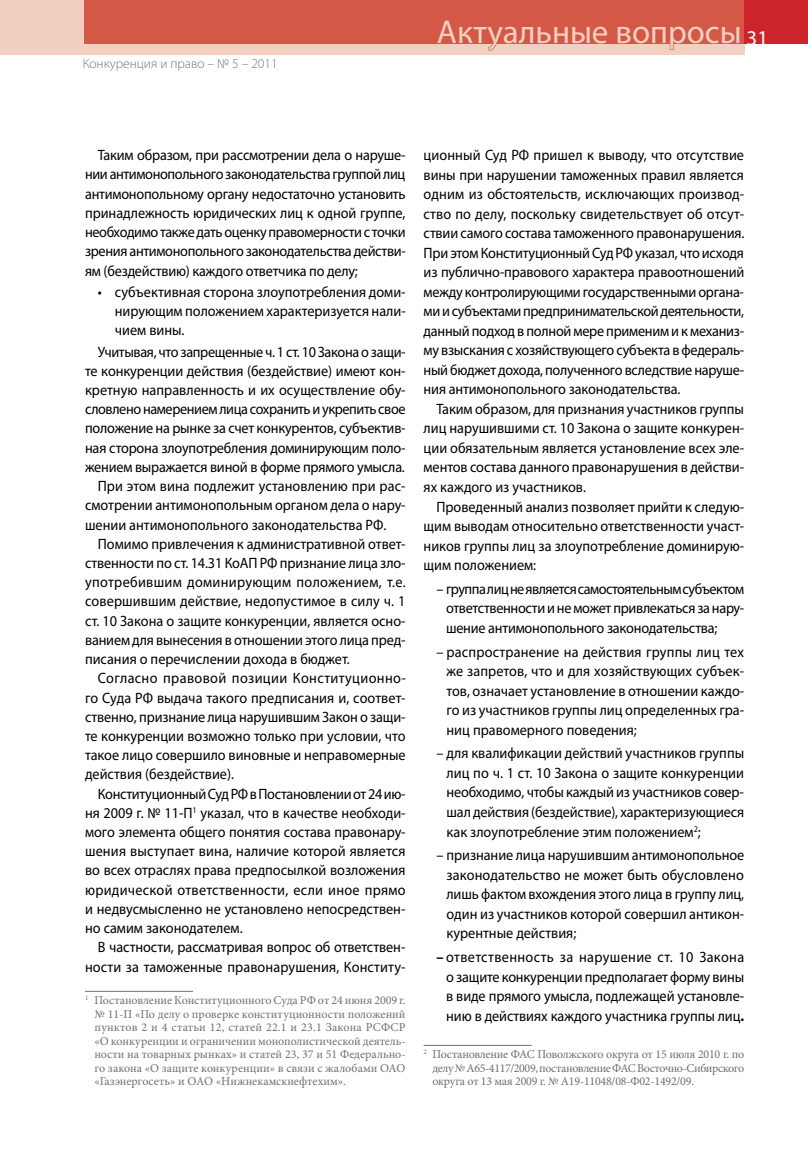
<style>
.page{position:relative;width:808px;height:1149px;background:#fff}
.page>*{position:absolute;margin:0;border:0;box-sizing:border-box;transform-origin:0 0}
.t1{font:33px "Myriad Pro";color:#f2cfc1}
.t2{font:15px/19.5px "Myriad Pro";color:#000;text-align:justify;scale:.95 1}
.t3{font:15px "Myriad Pro";letter-spacing:-.025em;color:#000;scale:.95 1}
.t4{font:15px "Myriad Pro";letter-spacing:.025em;color:#000;scale:.95 1}
.t5{font:15px "Myriad Pro";letter-spacing:-.02em;color:#000;scale:.95 1}
.t6{font:15px "Myriad Pro";letter-spacing:.02em;color:#000;scale:.95 1}
.t7{font:300 13.5px "Myriad Pro";color:#6b798d}
.t8{font:12px/13.5px "Minion Pro";letter-spacing:-.02em;color:#6d6f71;text-align:justify}
.s1{font-size:21px;color:#fff}
.s2{font-weight:700}
</style>
<div class="page">
<div style="left:0;top:0;width:744px;height:54px;background:#f2cfc1"></div>
<div style="left:85px;top:0;width:723px;height:44px;background:#d45846"></div>
<div style="left:744px;top:0;width:64px;height:44px;background:#cd242c"></div>
<svg style="left:488px;top:44px;width:9px;height:7px"></svg>
<svg style="left:616px;top:44px;width:124px;height:11px"></svg>
<hr style="left:85px;top:990px;width:108px;height:1px;background:#6d6f71">
<hr style="left:424px;top:1044px;width:108px;height:1px;background:#6d6f71">
<p class="t7" style="left:83px;top:56px;width:197px">Конкуренция и право – № 5 – 2011</p>
<h1 class="t1" style="left:437px;top:12px;width:333px">Актуальные вопросы <span class="s1">31</span></h1>
<p class="t2" style="left:85px;top:145px;width:339px;text-indent:13px">Таким образом, при рассмотрении дела о наруше&shy;нии антимонопольного законодательства группой лиц антимонопольному органу недостаточно установить принадлежность юридических лиц к одной группе, необходимо также дать оценку правомерности с точки зрения антимонопольного законодательства действи&shy;ям (бездействию) каждого ответчика по делу;</p>
<p class="t2" style="left:115px;top:282px;width:308px;text-indent:-17px">• субъективная сторона злоупотребления доми&shy;нирующим положением характеризуется нали&shy;чием вины.</p>
<p class="t3" style="left:98px;top:342px;width:325px">Учитывая, что запрещенные ч. 1 ст. 10 Закона о защи-</p>
<p class="t2" style="left:85px;top:361px;width:339px">те конкуренции действия (бездействие) имеют кон-</p>
<p class="t2" style="left:85px;top:380px;width:339px">кретную направленность и их осуществление обу-</p>
<p class="t3" style="left:85px;top:400px;width:339px">словлено намерением лица сохранить иукрепить свое</p>
<p class="t2" style="left:85px;top:418px;width:339px">положение на рынке за счет конкурентов, субъектив-</p>
<p class="t2" style="left:85px;top:437px;width:339px">ная сторона злоупотребления доминирующим поло-</p>
<p class="t2" style="left:85px;top:457px;width:338px">жением выражается виной в форме прямого умысла.</p>
<p class="t2" style="left:98px;top:476px;width:325px">При этом вина подлежит установлению при рас-</p>
<p class="t2" style="left:85px;top:495px;width:339px">смотрении антимонопольным органом дела о нару-</p>
<p class="t2" style="left:85px;top:514px;width:319px">шении антимонопольного законодательства РФ.</p>
<p class="t2" style="left:98px;top:533px;width:325px">Помимо привлечения к административной ответ-</p>
<p class="t2" style="left:85px;top:553px;width:339px">ственности по ст. 14.31 КоАП РФ признание лица зло-</p>
<p class="t4" style="left:85px;top:572px;width:339px">употребившим доминирующим положением, т.е.</p>
<p class="t2" style="left:85px;top:591px;width:339px">совершившим действие, недопустимое в силу ч. 1</p>
<p class="t2" style="left:85px;top:610px;width:339px">ст. 10 Закона о защите конкуренции, является осно-</p>
<p class="t2" style="left:85px;top:629px;width:339px">ванием для вынесения в отношении этого лица пред-</p>
<p class="t2" style="left:85px;top:649px;width:280px">писания о перечислении дохода в бюджет.</p>
<p class="t4" style="left:98px;top:668px;width:326px">Согласно правовой позиции Конституционно-</p>
<p class="t2" style="left:85px;top:687px;width:339px">го Суда РФ выдача такого предписания и, соответ-</p>
<p class="t2" style="left:85px;top:706px;width:339px">ственно, признание лица нарушившим Закон о защи-</p>
<p class="t2" style="left:85px;top:725px;width:339px">те конкуренции возможно только при условии, что</p>
<p class="t2" style="left:85px;top:745px;width:339px">такое лицо совершило виновные и неправомерные</p>
<p class="t2" style="left:85px;top:764px;width:158px">действия (бездействие).</p>
<p class="t5" style="left:98px;top:784px;width:325px">Конституционный Суд РФ вПостановлении от 24 ию-</p>
<p class="t2" style="left:85px;top:802px;width:339px">ня 2009 г. № 11-П<sup>1</sup> указал, что в качестве необходи-</p>
<p class="t2" style="left:85px;top:821px;width:339px">мого элемента общего понятия состава правонару-</p>
<p class="t2" style="left:85px;top:841px;width:339px">шения выступает вина, наличие которой является</p>
<p class="t2" style="left:85px;top:860px;width:339px">во всех отраслях права предпосылкой возложения</p>
<p class="t6" style="left:85px;top:880px;width:339px">юридической ответственности, если иное прямо</p>
<p class="t2" style="left:85px;top:898px;width:339px">и недвусмысленно не установлено непосредствен-</p>
<p class="t2" style="left:85px;top:917px;width:167px">но самим законодателем.</p>
<p class="t2" style="left:98px;top:937px;width:325px">В частности, рассматривая вопрос об ответствен-</p>
<p class="t2" style="left:85px;top:956px;width:339px">ности за таможенные правонарушения, Конститу-</p>
<p class="t8" style="left:94px;top:993px;width:313px;text-indent:-9px"><sup>1</sup> Постановление Конституционного Суда РФ от 24 июня 2009 г. № 11-П «По делу о проверке конституционности положений пунктов 2 и 4 статьи 12, статей 22.1 и 23.1 Закона РСФСР «О конкуренции и ограничении монополистической деятель&shy;ности на товарных рынках» и статей 23, 37 и 51 Федерально&shy;го закона «О защите конкуренции» в связи с жалобами ОАО «Газэнергосеть» и ОАО «Нижнекамскнефтехим».</p>
<p class="t2" style="left:424px;top:145px;width:339px">ционный Суд РФ пришел к выводу, что отсутствие вины при нарушении таможенных правил является одним из обстоятельств, исключающих производ&shy;ство по делу, поскольку свидетельствует об отсут&shy;ствии самого состава таможенного правонарушения.<br>При этом Конституционный Суд РФ указал, что исходя из публично-правового характера правоотношений между контролирующими государственными органа&shy;ми исубъектами предпринимательской деятельности, данный подход в полной мере применим и к механиз&shy;му взыскания с хозяйствующего субъекта в федераль&shy;ный бюджет дохода, полученного вследствие наруше&shy;ния антимонопольного законодательства.</p>
<p class="t2" style="left:424px;top:399px;width:339px;text-indent:13px">Таким образом, для признания участников группы лиц нарушившими ст. 10 Закона о защите конкурен&shy;ции обязательным является установление всех эле&shy;ментов состава данного правонарушения в действи&shy;ях каждого из участников.</p>
<p class="t2" style="left:424px;top:496px;width:339px;text-indent:13px">Проведенный анализ позволяет прийти к следую&shy;щим выводам относительно ответственности участ&shy;ников группы лиц за злоупотребление доминирую&shy;щим положением:</p>
<p class="t2" style="left:446px;top:578px;width:315px;text-indent:-10px">– группа лиц не является самостоятельным субъектом ответственности ине может привлекаться за нару&shy;шение антимонопольного законодательства;</p>
<p class="t2" style="left:446px;top:641px;width:315px;text-indent:-10px">– распространение на действия группы лиц тех же запретов, что и для хозяйствующих субъек&shy;тов, означает установление в отношении каждо&shy;го из участников группы лиц определенных гра&shy;ниц правомерного поведения;</p>
<p class="t2" style="left:446px;top:743px;width:315px;text-indent:-10px">– для квалификации действий участников группы лиц по ч. 1 ст. 10 Закона о защите конкуренции необходимо, чтобы каждый из участников совер&shy;шал действия (бездействие), характеризующиеся как злоупотребление этим положением<sup>2</sup>;</p>
<p class="t2" style="left:446px;top:845px;width:315px;text-indent:-10px">– признание лица нарушившим антимонопольное законодательство не может быть обусловлено лишь фактом вхождения этого лица в группу лиц, один из участников которой совершил антикон&shy;курентные действия;</p>
<p class="t2" style="left:446px;top:946px;width:315px;text-indent:-10px"><span class="s2">–</span> ответственность за нарушение ст. 10 Закона о защите конкуренции предполагает форму вины в виде прямого умысла, подлежащей установле&shy;нию в действиях каждого участника группы лиц<span class="s2">.</span></p>
<p class="t8" style="left:432px;top:1047px;width:313px;text-indent:-9px"><sup>2</sup> Постановление ФАС Поволжского округа от 15 июля 2010 г. по делу № А65-4117/2009, постановление ФАС Восточно-Сибирского округа от 13 мая 2009 г. № А19-11048/08-Ф02-1492/09.</p>
</div>
